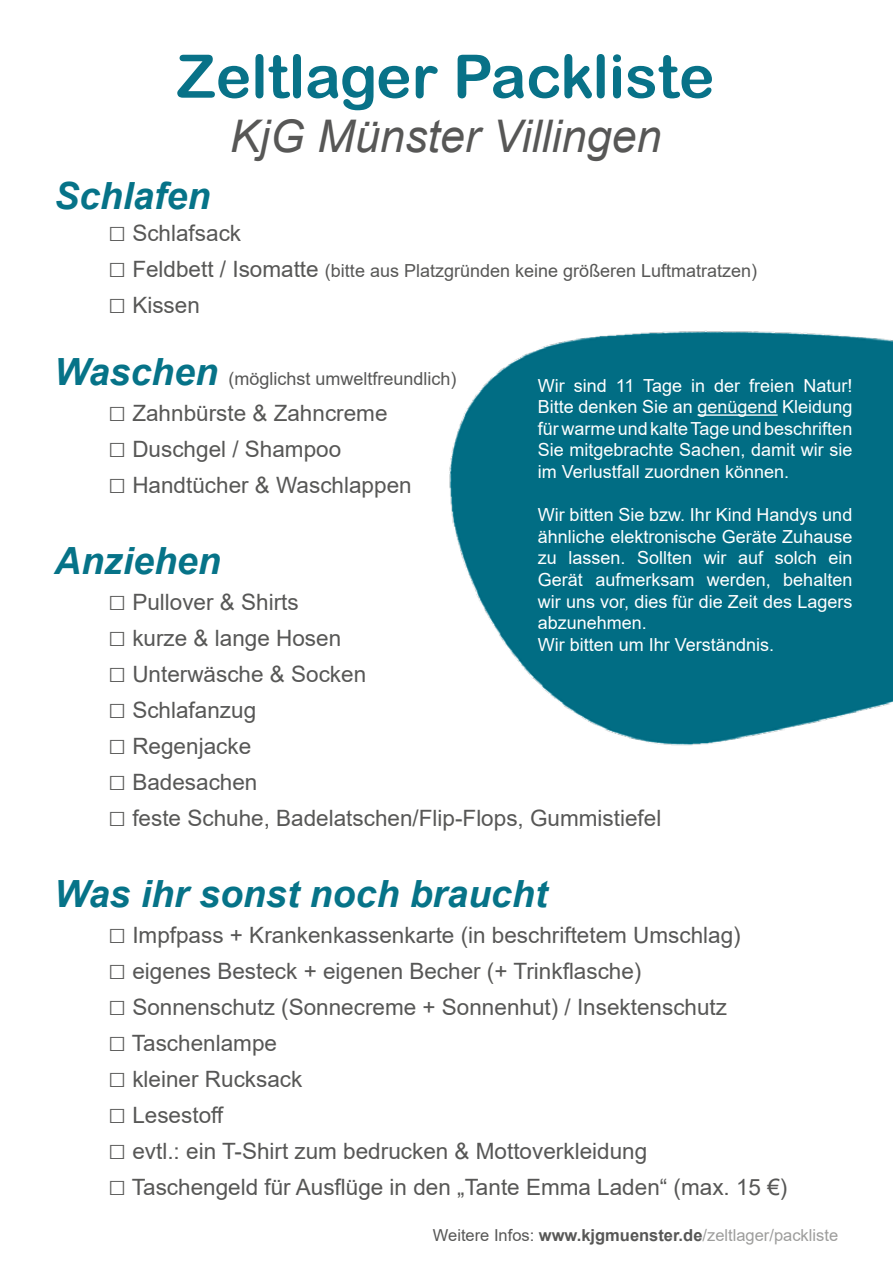
<style>
.page{position:relative;width:893px;height:1263px;background:#fff}
.page>*{position:absolute;margin:0;border:0;box-sizing:border-box;transform-origin:0 0}
.t1{font:60px "Arial Rounded MT Bold";color:#087288}
.t2{font:italic 45px "Arial";color:#575756}
.t3{font:italic 700 37.5px "Arial";color:#067388}
.t4{font:22.5px "Arial";color:#575756}
.t5{font:18px/21.6px "Arial";color:#fff;text-align:justify}
.t6{font:18px "Arial";color:#575756}
.t7{font:16.5px "Arial";color:#9d9d9c}
.s1{font-size:30px}
.s2{font-size:22.5px}
.s3{font-weight:700;font-style:italic;font-size:37.5px;color:#067388}
.s4{color:#575756}
.s5{font-weight:700;color:#575756}
</style>
<div class="page">
<img style="left:449px;top:330px;width:444px;height:416px">
<hr style="left:698px;top:414px;width:80px;height:2px;background:#fff">
<h1 class="t1" style="left:177px;top:41px;width:539px">Zeltlager Packliste</h1>
<h2 class="t2" style="left:230px;top:107px;width:433px">KjG Münster Villingen</h2>
<h3 class="t3" style="left:54px;top:171px;width:158px">Schlafen</h3>
<p class="t4" style="left:108px;top:217px;width:135px"><span class="s1">□</span> Schlafsack</p>
<p class="t6" style="left:108px;top:258px;width:651px"><span class="s1">□</span> <span class="s2">Feldbett / Isomatte</span> (bitte aus Platzgründen keine größeren Luftmatratzen)</p>
<p class="t4" style="left:108px;top:289px;width:93px"><span class="s1">□</span> Kissen</p>
<p class="t6" style="left:54px;top:366px;width:404px"><span class="s3">Waschen</span> (möglichst umweltfreundlich)</p>
<p class="t4" style="left:108px;top:397px;width:281px"><span class="s1">□</span> Zahnbürste &amp; Zahncreme</p>
<p class="t4" style="left:108px;top:433px;width:235px"><span class="s1">□</span> Duschgel / Shampoo</p>
<p class="t4" style="left:108px;top:469px;width:305px"><span class="s1">□</span> Handtücher &amp; Waschlappen</p>
<p class="t5" style="left:538px;top:374px;width:316px">Wir sind 11 Tage in der freien Natur!<br>Bitte denken Sie an genügend Kleidung für warme und kalte Tage und beschriften Sie mitgebrachte Sachen, damit wir sie im Verlustfall zuordnen können.</p>
<p class="t5" style="left:538px;top:504px;width:316px;text-align:left">Wir bitten Sie bzw. Ihr Kind Handys und ähnliche elektronische Geräte Zuhause zu lassen. Sollten wir auf solch ein Gerät aufmerksam werden, behalten wir uns vor, dies für die Zeit des Lagers abzunehmen.<br>Wir bitten um Ihr Verständnis.</p>
<h3 class="t3" style="left:54px;top:535px;width:168px">Anziehen</h3>
<p class="t4" style="left:108px;top:586px;width:192px"><span class="s1">□</span> Pullover &amp; Shirts</p>
<p class="t4" style="left:108px;top:622px;width:235px"><span class="s1">□</span> kurze &amp; lange Hosen</p>
<p class="t4" style="left:108px;top:658px;width:260px"><span class="s1">□</span> Unterwäsche &amp; Socken</p>
<p class="t4" style="left:108px;top:694px;width:150px"><span class="s1">□</span> Schlafanzug</p>
<p class="t4" style="left:108px;top:730px;width:145px"><span class="s1">□</span> Regenjacke</p>
<p class="t4" style="left:108px;top:766px;width:151px"><span class="s1">□</span> Badesachen</p>
<p class="t4" style="left:108px;top:802px;width:555px"><span class="s1">□</span> feste Schuhe, Badelatschen/Flip-Flops, Gummistiefel</p>
<h3 class="t3" style="left:54px;top:868px;width:495px">Was ihr sonst noch braucht</h3>
<p class="t4" style="left:108px;top:919px;width:634px"><span class="s1">□</span> Impfpass + Krankenkassenkarte (in beschriftetem Umschlag)</p>
<p class="t4" style="left:108px;top:955px;width:535px"><span class="s1">□</span> eigenes Besteck + eigenen Becher (+ Trinkflasche)</p>
<p class="t4" style="left:108px;top:991px;width:621px"><span class="s1">□</span> Sonnenschutz (Sonnecreme + Sonnenhut) / Insektenschutz</p>
<p class="t4" style="left:108px;top:1027px;width:171px"><span class="s1">□</span> Taschenlampe</p>
<p class="t4" style="left:108px;top:1063px;width:196px"><span class="s1">□</span> kleiner Rucksack</p>
<p class="t4" style="left:108px;top:1099px;width:117px"><span class="s1">□</span> Lesestoff</p>
<p class="t4" style="left:108px;top:1135px;width:541px"><span class="s1">□</span> evtl.: ein T-Shirt zum bedrucken &amp; Mottoverkleidung</p>
<p class="t4" style="left:108px;top:1171px;width:681px"><span class="s1">□</span> Taschengeld für Ausflüge in den „Tante Emma Laden“ (max. 15 €)</p>
<p class="t7" style="left:433px;top:1223px;width:407px"><span class="s4">Weitere Infos:</span> <span class="s5">www.kjgmuenster.de</span>/zeltlager/packliste</p>
</div>
